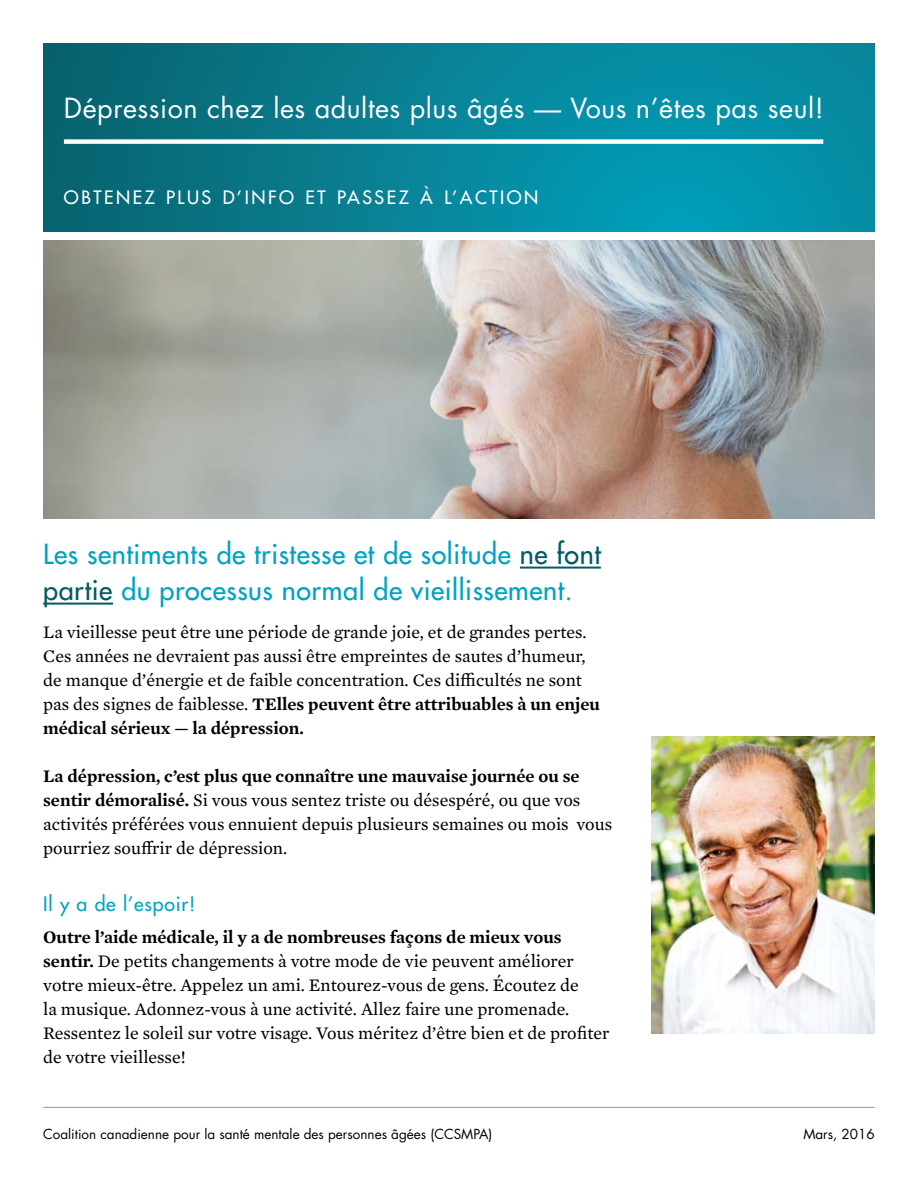
<style>
.page{position:relative;width:918px;height:1188px;background:#fff}
.page>*{position:absolute;margin:0;border:0;box-sizing:border-box;transform-origin:0 0}
.t1{font:27px/36px "Futura";letter-spacing:.02em;color:#00a3c2}
.t2{font:27px "Futura";letter-spacing:.02em;color:#fff}
.t3{font:19.5px "Futura";letter-spacing:.04em;color:#00a3c2}
.t4{font:18px/24px "Mercury Text G2";color:#000}
.t5{font:18px "Futura";letter-spacing:.14em;color:#fff}
.t6{font:13.5px "Futura";color:#000}
.s1{color:#035b64}
.s2{font-weight:600}
</style>
<div class="page">
<hr style="left:43px;top:1107px;width:832px;height:1px;background:#939598">
<svg style="left:43px;top:43px;width:832px;height:188px;background:#068195"></svg>
<div style="left:64px;top:139px;width:759px;height:5px;background:#fff"></div>
<img style="left:43px;top:240px;width:832px;height:278px">
<img style="left:651px;top:737px;width:224px;height:296px">
<hr style="left:520px;top:567px;width:81px;height:2px;background:#035b64">
<hr style="left:43px;top:603px;width:70px;height:2px;background:#035b64">
<h1 class="t2" style="left:64px;top:90px;width:761px">Dépression chez les adultes plus âgés — Vous n’êtes pas seul!</h1>
<p class="t5" style="left:64px;top:186px;width:476px">OBTENEZ PLUS D’INFO ET PASSEZ À L’ACTION</p>
<h1 class="t1" style="left:43px;top:535px;width:559px">Les sentiments de tristesse et de solitude <span class="s1">ne font partie</span> du processus normal de vieillissement.</h1>
<p class="t4" style="left:43px;top:621px;width:558px">La vieillesse peut être une période de grande joie, et de grandes pertes.<br>Ces années ne devraient pas aussi être empreintes de sautes d’humeur, de manque d’énergie et de faible concentration. Ces difficultés ne sont pas des signes de faiblesse. <span class="s2">TElles peuvent être attribuables à un enjeu médical sérieux — la dépression.</span></p>
<p class="t4" style="left:43px;top:765px;width:571px"><span class="s2">La dépression, c’est plus que connaître une mauvaise journée ou se sentir démoralisé.</span> Si vous vous sentez triste ou désespéré, ou que vos activités préférées vous ennuient depuis plusieurs semaines ou mois vous pourriez souffrir de dépression.</p>
<p class="t3" style="left:43px;top:892px;width:154px">Il y a de l’espoir!</p>
<p class="t4" style="left:43px;top:925px;width:568px"><span class="s2">Outre l’aide médicale, il y a de nombreuses façons de mieux vous sentir.</span> De petits changements à votre mode de vie peuvent améliorer votre mieux-être. Appelez un ami. Entourez-vous de gens. Écoutez de<br>la musique. Adonnez-vous à une activité. Allez faire une promenade.<br>Ressentez le soleil sur votre visage. Vous méritez d’être bien et de profiter de votre vieillesse!</p>
<p class="t6" style="left:43px;top:1125px;width:451px">Coalition canadienne pour la santé mentale des personnes âgées (CCSMPA)</p>
<p class="t6" style="left:803px;top:1125px;width:73px">Mars, 2016</p>
</div>
